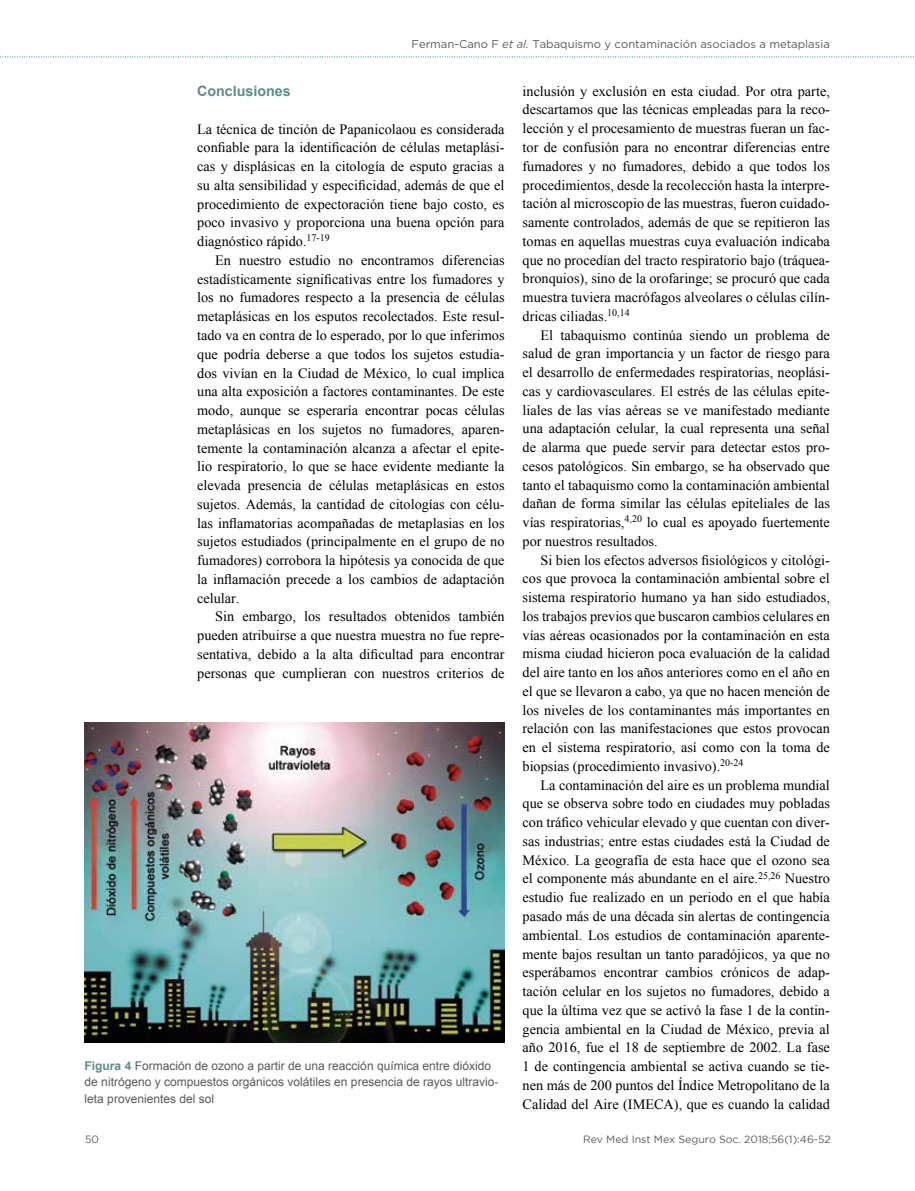
<style>
.page{position:relative;width:915px;height:1191px;background:#fff}
.page>*{position:absolute;margin:0;border:0;box-sizing:border-box;transform-origin:0 0}
.t1{font:14.25px/18.8px "Times New Roman";color:#000;text-align:justify}
.t2{font:700 14.25px "Arial";color:#5d8b8b}
.t3{font:12px/16.5px "Arial";color:#58595b}
.t4{font:11.25px "Gotham";color:#58595b}
.t5{font:10.5px "Gotham";color:#58595b}
.s1{font-style:italic}
.s2{font-weight:700;color:#5d8b8b}
</style>
<div class="page">
<svg style="left:0;top:56px;width:914px;height:1px"></svg>
<img style="left:85px;top:722px;width:419px;height:320px">
<p class="t4" style="left:411px;top:37px;width:419px">Ferman-Cano F <span class="s1">et al.</span> Tabaquismo y contaminación asociados a metaplasia</p>
<p class="t2" style="left:197px;top:82px;width:95px">Conclusiones</p>
<p class="t1" style="left:197px;top:119px;width:309px">La técnica de tinción de Papanicolaou es considerada confiable para la identificación de células metaplási&shy;cas y displásicas en la citología de esputo gracias a su alta sensibilidad y especificidad, además de que el procedimiento de expectoración tiene bajo costo, es poco invasivo y proporciona una buena opción para diagnóstico rápido.<sup>17-19</sup></p>
<p class="t1" style="left:197px;top:251px;width:309px;text-indent:18px">En nuestro estudio no encontramos diferencias estadísticamente significativas entre los fumadores y los no fumadores respecto a la presencia de células metaplásicas en los esputos recolectados. Este resul&shy;tado va en contra de lo esperado, por lo que inferimos que podría deberse a que todos los sujetos estudia&shy;dos vivían en la Ciudad de México, lo cual implica una alta exposición a factores contaminantes. De este modo, aunque se esperaría encontrar pocas células metaplásicas en los sujetos no fumadores, aparen&shy;temente la contaminación alcanza a afectar el epite&shy;lio respiratorio, lo que se hace evidente mediante la elevada presencia de células metaplásicas en estos sujetos. Además, la cantidad de citologías con célu&shy;las inflamatorias acompañadas de metaplasias en los sujetos estudiados (principalmente en el grupo de no fumadores) corrobora la hipótesis ya conocida de que la inflamación precede a los cambios de adaptación celular.</p>
<p class="t1" style="left:197px;top:607px;width:309px;text-indent:18px">Sin embargo, los resultados obtenidos también pueden atribuirse a que nuestra muestra no fue repre&shy;sentativa, debido a la alta dificultad para encontrar personas que cumplieran con nuestros criterios de</p>
<p class="t3" style="left:85px;top:1057px;width:415px"><span class="s2">Figura 4</span> Formación de ozono a partir de una reacción química entre dióxido de nitrógeno y compuestos orgánicos volátiles en presencia de rayos ultravio&shy;leta provenientes del sol</p>
<p class="t1" style="left:522px;top:81px;width:309px">inclusión y exclusión en esta ciudad. Por otra parte, descartamos que las técnicas empleadas para la reco&shy;lección y el procesamiento de muestras fueran un fac&shy;tor de confusión para no encontrar diferencias entre fumadores y no fumadores, debido a que todos los procedimientos, desde la recolección hasta la interpre&shy;tación al microscopio de las muestras, fueron cuidado&shy;samente controlados, además de que se repitieron las tomas en aquellas muestras cuya evaluación indicaba que no procedían del tracto respiratorio bajo (tráquea&shy;bronquios), sino de la orofaringe; se procuró que cada muestra tuviera macrófagos alveolares o células cilín&shy;dricas ciliadas.<sup>10,14</sup></p>
<p class="t1" style="left:522px;top:325px;width:309px;text-indent:18px">El tabaquismo continúa siendo un problema de salud de gran importancia y un factor de riesgo para el desarrollo de enfermedades respiratorias, neoplási&shy;cas y cardiovasculares. El estrés de las células epite&shy;liales de las vías aéreas se ve manifestado mediante una adaptación celular, la cual representa una señal de alarma que puede servir para detectar estos pro&shy;cesos patológicos. Sin embargo, se ha observado que tanto el tabaquismo como la contaminación ambiental dañan de forma similar las células epiteliales de las vías respiratorias,<sup>4,20</sup> lo cual es apoyado fuertemente por nuestros resultados.</p>
<p class="t1" style="left:522px;top:550px;width:309px;text-indent:18px">Si bien los efectos adversos fisiológicos y citológi&shy;cos que provoca la contaminación ambiental sobre el sistema respiratorio humano ya han sido estudiados, los trabajos previos que buscaron cambios celulares en vías aéreas ocasionados por la contaminación en esta misma ciudad hicieron poca evaluación de la calidad del aire tanto en los años anteriores como en el año en el que se llevaron a cabo, ya que no hacen mención de los niveles de los contaminantes más importantes en relación con las manifestaciones que estos provocan en el sistema respiratorio, así como con la toma de biopsias (procedimiento invasivo).<sup>20-24</sup></p>
<p class="t1" style="left:522px;top:775px;width:309px;text-indent:18px">La contaminación del aire es un problema mundial que se observa sobre todo en ciudades muy pobladas con tráfico vehicular elevado y que cuentan con diver&shy;sas industrias; entre estas ciudades está la Ciudad de México. La geografía de esta hace que el ozono sea el componente más abundante en el aire.<sup>25,26</sup> Nuestro estudio fue realizado en un periodo en el que había pasado más de una década sin alertas de contingencia ambiental. Los estudios de contaminación aparente&shy;mente bajos resultan un tanto paradójicos, ya que no esperábamos encontrar cambios crónicos de adap&shy;tación celular en los sujetos no fumadores, debido a que la última vez que se activó la fase 1 de la contin&shy;gencia ambiental en la Ciudad de México, previa al año 2016, fue el 18 de septiembre de 2002. La fase 1 de contingencia ambiental se activa cuando se tie&shy;nen más de 200 puntos del Índice Metropolitano de la Calidad del Aire (IMECA), que es cuando la calidad</p>
<p class="t5" style="left:85px;top:1133px;width:15px">50</p>
<p class="t5" style="left:583px;top:1133px;width:249px">Rev Med Inst Mex Seguro Soc. 2018;56(1):46-52</p>
</div>
